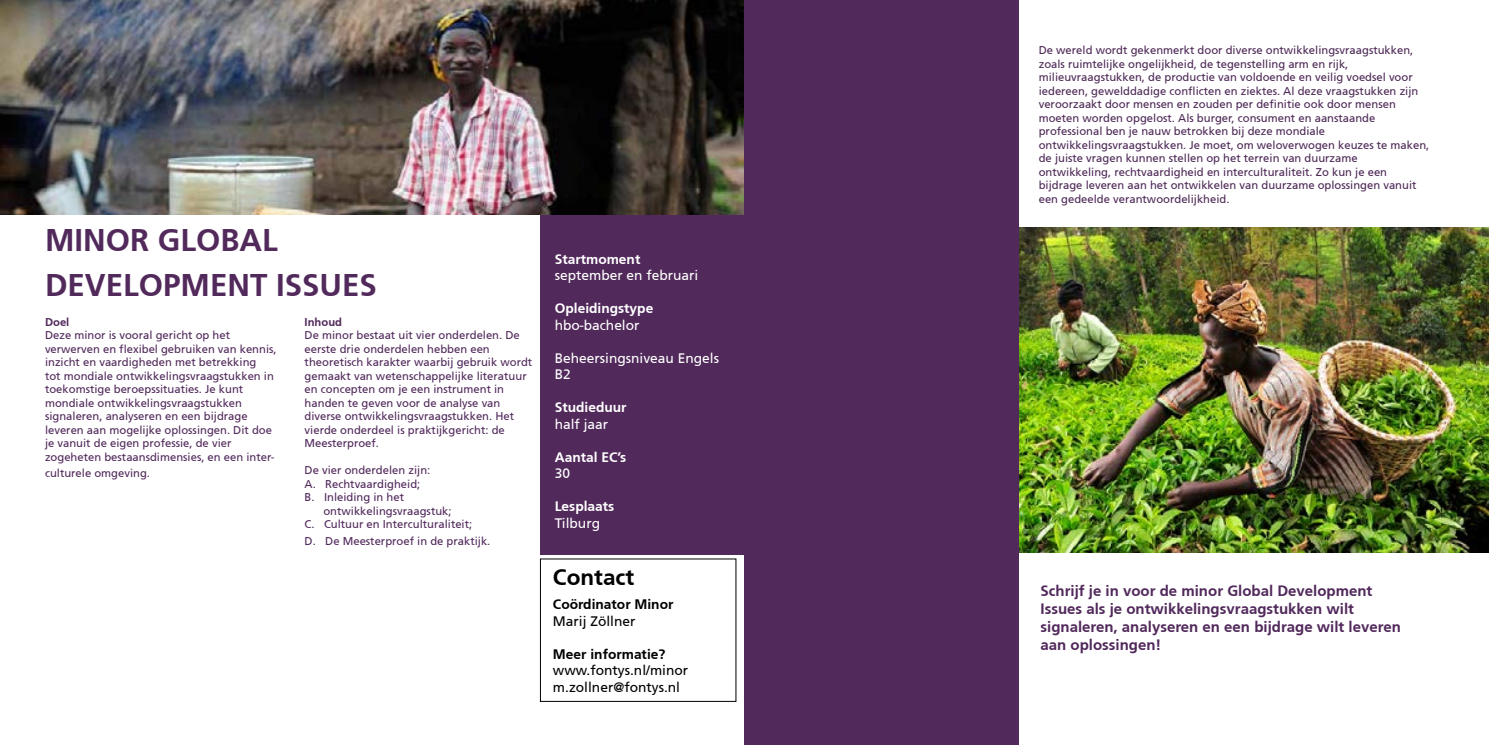
<style>
.page{position:relative;width:1489px;height:745px;background:#fff}
.page>*{position:absolute;margin:0;border:0;box-sizing:border-box;transform-origin:0 0}
.t1{font:700 31.25px/45px "Fontys Frutiger";color:#51295b}
.t2{font:700 22.5px "Fontys Frutiger";color:#000}
.t3{font:700 15px/18px "Fontys Frutiger";color:#51295b}
.t4{font:13.75px/16.5px "Fontys Frutiger Roman";color:#fff}
.t5{font:700 13.75px "Fontys Frutiger";color:#fff}
.t6{font:13.75px/16.5px "Fontys Frutiger Roman";color:#000}
.t7{font:700 13.75px "Fontys Frutiger";color:#000}
.t8{font:11.25px/13.5px "Fontys Frutiger Roman";color:#51295b}
.t9{font:11.25px/13.5px "Fontys Frutiger Roman";color:#4d2856}
.t10{font:700 11.25px "Fontys Frutiger";color:#51295b}
</style>
<div class="page">
<div style="left:540px;top:214px;width:204px;height:340px;background:#51295b"></div>
<img style="left:0;top:0;width:744px;height:214px">
<img style="left:1018px;top:227px;width:470px;height:325px">
<div style="left:744px;top:0;width:274px;height:744px;background:#51295b"></div>
<h1 class="t1" style="left:45px;top:217px;width:333px">MINOR GLOBAL<br>DEVELOPMENT ISSUES</h1>
<p class="t10" style="left:45px;top:315px;width:26px">Doel</p>
<p class="t8" style="left:45px;top:328px;width:233px">Deze minor is vooral gericht op het verwerven en flexibel gebruiken van kennis, inzicht en vaardigheden met betrekking<br>tot mondiale ontwikkelingsvraagstukken in toekomstige beroepssituaties. Je kunt mondiale ontwikkelingsvraagstukken signaleren, analyseren en een bijdrage leveren aan mogelijke oplossingen. Dit doe je vanuit de eigen professie, de vier zogeheten bestaansdimensies, en een inter-</p>
<p class="t8" style="left:45px;top:466px;width:107px">culturele omgeving.</p>
<p class="t10" style="left:304px;top:315px;width:39px">Inhoud</p>
<p class="t8" style="left:304px;top:328px;width:229px">De minor bestaat uit vier onderdelen. De eerste drie onderdelen hebben een theoretisch karakter waarbij gebruik wordt gemaakt van wetenschappelijke literatuur en concepten om je een instrument in handen te geven voor de analyse van diverse ontwikkelingsvraagstukken. Het vierde onderdeel is praktijkgericht: de Meesterproef.</p>
<p class="t8" style="left:304px;top:463px;width:127px">De vier onderdelen zijn:<br>A. Rechtvaardigheid;<br>B. Inleiding in het</p>
<p class="t8" style="left:304px;top:504px;width:169px;text-align:center">ontwikkelingsvraagstuk;<br>C. Cultuur en Interculturaliteit;</p>
<p class="t8" style="left:304px;top:534px;width:187px">D. De Meesterproef in de praktijk.</p>
<p class="t5" style="left:554px;top:250px;width:87px">Startmoment</p>
<p class="t4" style="left:554px;top:267px;width:145px">september en februari</p>
<p class="t5" style="left:554px;top:300px;width:100px">Opleidingstype</p>
<p class="t4" style="left:554px;top:316px;width:86px">hbo-bachelor</p>
<p class="t4" style="left:554px;top:349px;width:166px">Beheersingsniveau Engels<br>B2</p>
<p class="t5" style="left:554px;top:399px;width:73px">Studieduur</p>
<p class="t4" style="left:554px;top:415px;width:55px">half jaar</p>
<p class="t5" style="left:554px;top:448px;width:73px">Aantal EC’s</p>
<p class="t4" style="left:554px;top:465px;width:17px">30</p>
<p class="t5" style="left:554px;top:498px;width:61px">Lesplaats</p>
<p class="t4" style="left:554px;top:514px;width:47px">Tilburg</p>
<h2 class="t2" style="left:553px;top:563px;width:83px">Contact</h2>
<p class="t7" style="left:553px;top:596px;width:122px">Coördinator Minor</p>
<p class="t6" style="left:553px;top:612px;width:84px">Marij Zöllner</p>
<p class="t7" style="left:553px;top:645px;width:114px">Meer informatie?</p>
<p class="t6" style="left:553px;top:661px;width:137px">www.fontys.nl/minor m.zollner@fontys.nl</p>
<p class="t9" style="left:1038px;top:43px;width:392px">De wereld wordt gekenmerkt door diverse ontwikkelingsvraagstukken, zoals ruimtelijke ongelijkheid, de tegenstelling arm en rijk, milieuvraagstukken, de productie van voldoende en veilig voedsel voor iedereen, gewelddadige conflicten en ziektes. Al deze vraagstukken zijn veroorzaakt door mensen en zouden per definitie ook door mensen moeten worden opgelost. Als burger, consument en aanstaande professional ben je nauw betrokken bij deze mondiale ontwikkelingsvraagstukken. Je moet, om weloverwogen keuzes te maken, de juiste vragen kunnen stellen op het terrein van duurzame ontwikkeling, rechtvaardigheid en interculturaliteit. Zo kun je een bijdrage leveren aan het ontwikkelen van duurzame oplossingen vanuit een gedeelde verantwoordelijkheid.</p>
<h3 class="t3" style="left:1040px;top:581px;width:362px">Schrijf je in voor de minor Global Development Issues als je ontwikkelingsvraagstukken wilt signaleren, analyseren en een bijdrage wilt leveren aan oplossingen!</h3>
</div>
